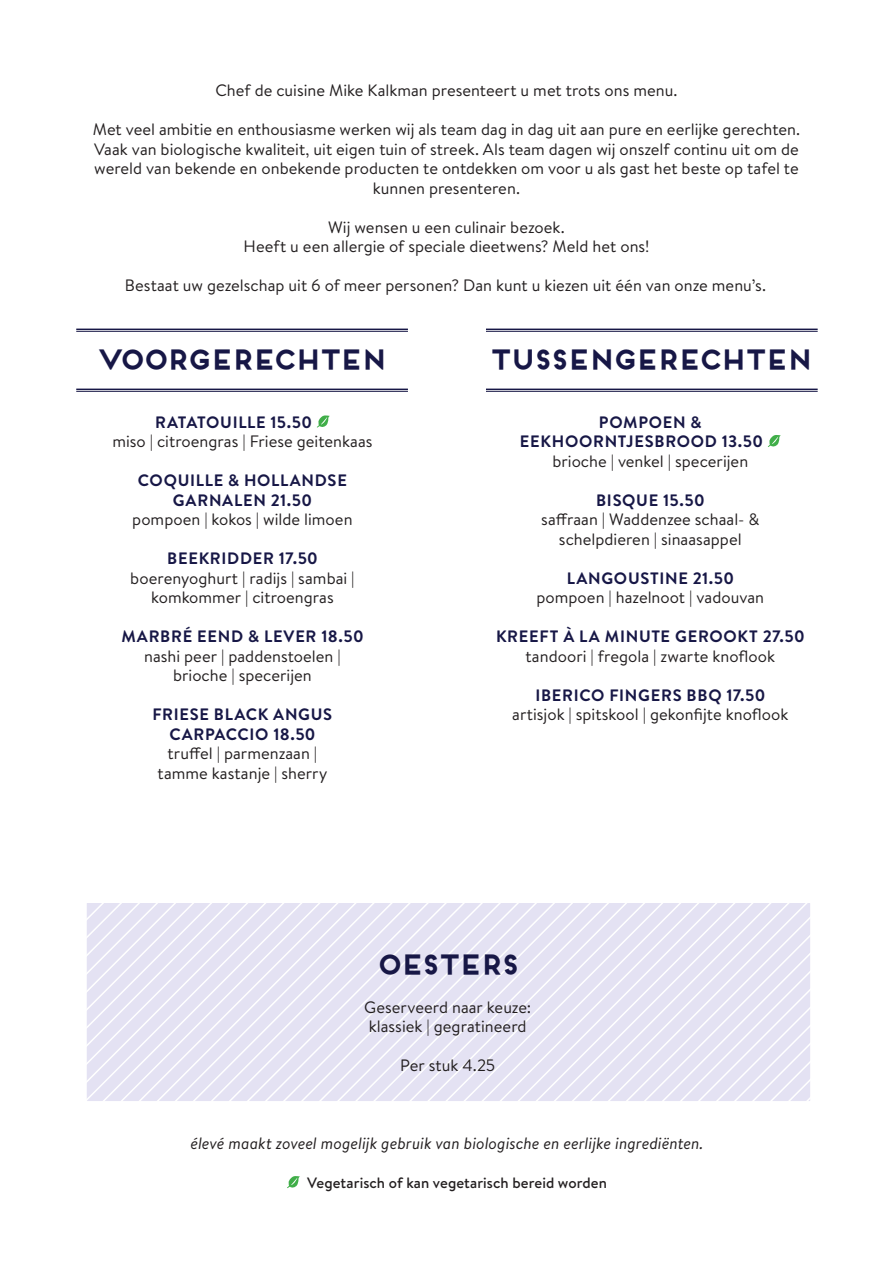
<style>
.page{position:relative;width:893px;height:1263px;background:#fff}
.page>*{position:absolute;margin:0;border:0;box-sizing:border-box;transform-origin:0 0}
.t1{font:700 27px "Frontage";letter-spacing:-.185em;color:#171746}
.t2{font:16.5px/19.5px "Brandon Text";color:#231f20;text-align:center}
.t3{font:700 16.5px/19.5px "Brandon Text";letter-spacing:.045em;color:#171746;text-align:center}
.t4{font:italic 16.5px "Brandon Text";color:#231f20}
.t5{font:700 16.5px "Brandon Text";letter-spacing:.025em;color:#171746}
.t6{font:500 15px "Brandon Text";letter-spacing:.005em;color:#231f20}
</style>
<div class="page">
<svg style="left:88px;top:904px;width:721px;height:196px;background:#e7e5f4"></svg>
<svg style="left:317px;top:415px;width:13px;height:13px"></svg>
<hr style="left:76px;top:391px;width:332px;height:1px;background:#171746">
<hr style="left:76px;top:389px;width:332px;height:1px;background:#171746">
<hr style="left:76px;top:331px;width:332px;height:1px;background:#171746">
<hr style="left:76px;top:329px;width:332px;height:1px;background:#171746">
<hr style="left:486px;top:331px;width:332px;height:1px;background:#171746">
<hr style="left:486px;top:329px;width:332px;height:1px;background:#171746">
<hr style="left:486px;top:391px;width:332px;height:1px;background:#171746">
<hr style="left:486px;top:389px;width:332px;height:1px;background:#171746">
<svg style="left:767px;top:435px;width:14px;height:12px"></svg>
<svg style="left:287px;top:1176px;width:13px;height:12px"></svg>
<p class="t2" style="left:215px;top:80px;width:464px">Chef de cuisine Mike Kalkman presenteert u met trots ons menu.</p>
<p class="t2" style="left:93px;top:119px;width:709px">Met veel ambitie en enthousiasme werken wij als team dag in dag uit aan pure en eerlijke gerechten.<br>Vaak van biologische kwaliteit, uit eigen tuin of streek. Als team dagen wij onszelf continu uit om de wereld van bekende en onbekende producten te ontdekken om voor u als gast het beste op tafel te kunnen presenteren.</p>
<p class="t2" style="left:244px;top:217px;width:407px">Wij wensen u een culinair bezoek.<br>Heeft u een allergie of speciale dieetwens? Meld het ons!</p>
<p class="t2" style="left:125px;top:275px;width:643px">Bestaat uw gezelschap uit 6 of meer personen? Dan kunt u kiezen uit één van onze menu’s.</p>
<h1 class="t1" style="left:96px;top:343px;width:293px">VOORGERECHTEN</h1>
<h1 class="t1" style="left:487px;top:343px;width:328px">TUSSENGERECHTEN</h1>
<p class="t5" style="left:155px;top:410px;width:158px">RATATOUILLE 15.50</p>
<p class="t2" style="left:112px;top:431px;width:262px">miso | citroengras | Friese geitenkaas</p>
<p class="t3" style="left:138px;top:470px;width:210px">COQUILLE &amp; HOLLANDSE<br>GARNALEN 21.50</p>
<p class="t2" style="left:132px;top:509px;width:222px">pompoen | kokos | wilde limoen</p>
<p class="t3" style="left:167px;top:548px;width:152px">BEEKRIDDER 17.50</p>
<p class="t2" style="left:130px;top:568px;width:226px">boerenyoghurt | radijs | sambai | komkommer | citroengras</p>
<p class="t3" style="left:121px;top:626px;width:244px">MARBRÉ EEND &amp; LEVER 18.50</p>
<p class="t2" style="left:144px;top:646px;width:198px">nashi peer | paddenstoelen | brioche | specerijen</p>
<p class="t3" style="left:152px;top:704px;width:181px">FRIESE BLACK ANGUS<br>CARPACCIO 18.50</p>
<p class="t2" style="left:158px;top:743px;width:171px">truffel | parmenzaan | tamme kastanje | sherry</p>
<p class="t3" style="left:520px;top:412px;width:245px;text-align:left;text-indent:79px">POMPOEN &amp;<br>EEKHOORNTJESBROOD 13.50</p>
<p class="t2" style="left:552px;top:451px;width:197px">brioche | venkel | specerijen</p>
<p class="t3" style="left:596px;top:490px;width:110px">BISQUE 15.50</p>
<p class="t2" style="left:541px;top:509px;width:220px">saffraan | Waddenzee schaal- &amp; schelpdieren | sinaasappel</p>
<p class="t3" style="left:567px;top:568px;width:169px">LANGOUSTINE 21.50</p>
<p class="t2" style="left:536px;top:587px;width:229px">pompoen | hazelnoot | vadouvan</p>
<p class="t3" style="left:496px;top:626px;width:310px">KREEFT À LA MINUTE GEROOKT 27.50</p>
<p class="t2" style="left:526px;top:646px;width:251px">tandoori | fregola | zwarte knoflook</p>
<p class="t3" style="left:535px;top:685px;width:232px">IBERICO FINGERS BBQ 17.50</p>
<p class="t2" style="left:512px;top:704px;width:278px">artisjok | spitskool | gekonfijte knoflook</p>
<h1 class="t1" style="left:375px;top:947px;width:146px">OESTERS</h1>
<p class="t2" style="left:364px;top:997px;width:169px;text-align:left">Geserveerd naar keuze: klassiek | gegratineerd</p>
<p class="t2" style="left:400px;top:1055px;width:97px">Per stuk 4.25</p>
<p class="t4" style="left:190px;top:1132px;width:514px">élevé maakt zoveel mogelijk gebruik van biologische en eerlijke ingrediënten.</p>
<p class="t6" style="left:307px;top:1173px;width:301px">Vegetarisch of kan vegetarisch bereid worden</p>
</div>
